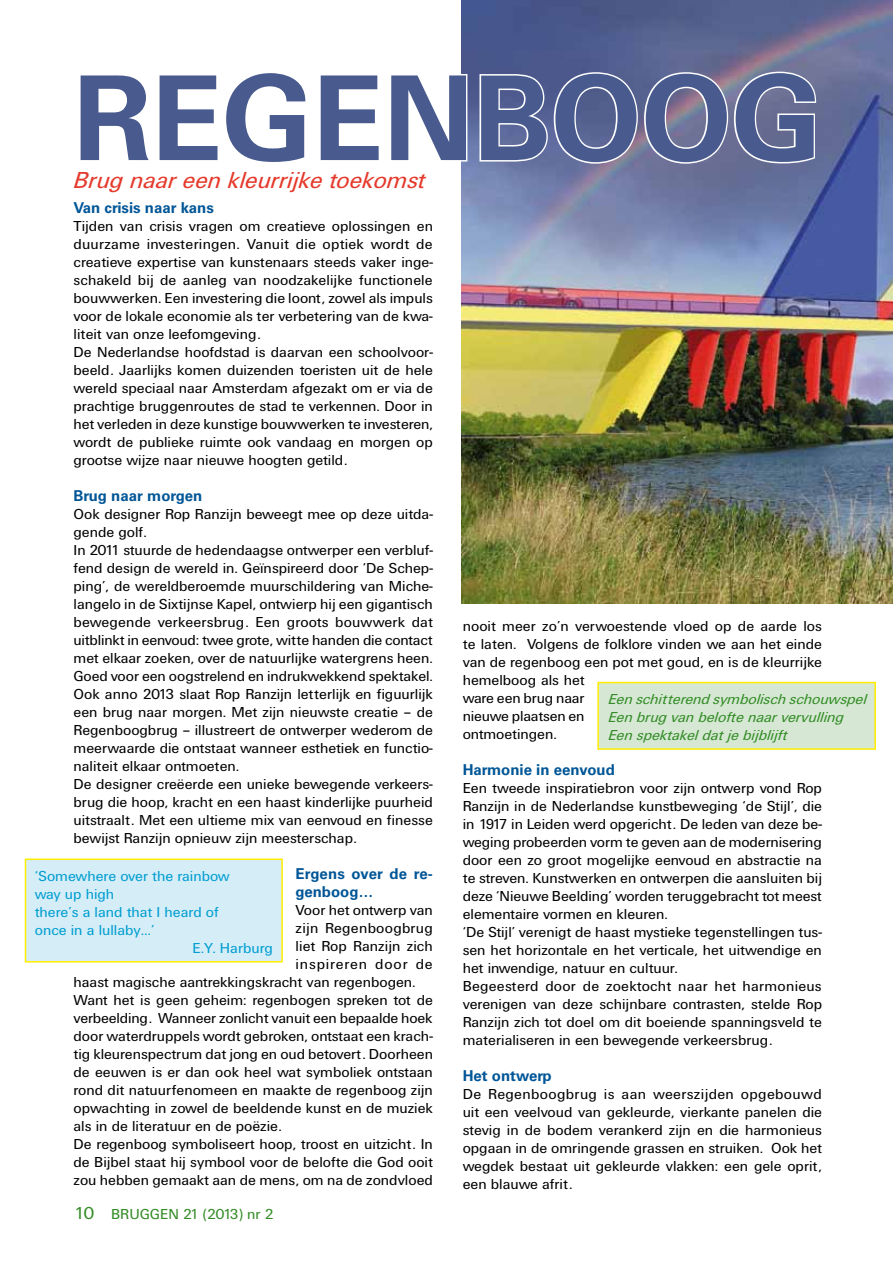
<style>
.page{position:relative;width:893px;height:1263px;background:#fff}
.page>*{position:absolute;margin:0;border:0;box-sizing:border-box;transform-origin:0 0}
.t1{font:700 117px "Univers";letter-spacing:-.005em;color:#495b8e}
.t2{font:24px "Univers Roman Oblique DTC";color:#e5392b}
.t3{font:15px/18px "Univers Roman DTC";color:#000}
.t4{font:15px/18px "Univers Roman Oblique DTC";color:#338c26}
.t5{font:15px "Univers Roman DTC";color:#009ed2}
.t6{font:700 15px/18px "Univers";color:#005697}
.t7{font:15px "Univers Roman DTC";color:#338c26}
.t8{font:15px "Univers Roman DTC";letter-spacing:.02em;color:#000}
.t9{font:15px "Univers Roman DTC";letter-spacing:.055em;color:#000}
.s1{font-size:18px}
</style>
<div class="page">
<img style="left:461px;top:0;width:432px;height:604px">
<svg style="left:461px;top:72px;width:8px;height:91px"></svg>
<svg style="left:478px;top:70px;width:340px;height:95px;background:#7f84a6"></svg>
<div style="left:26px;top:859px;width:256px;height:103px;background:#d5edf6"></div>
<div style="left:25px;top:858px;width:258px;height:104px;border:2px solid #ffed00"></div>
<div style="left:598px;top:682px;width:277px;height:67px;background:#d6e8d4"></div>
<div style="left:597px;top:682px;width:279px;height:68px;border:2px solid #ffed00"></div>
<h1 class="t1" style="left:74px;top:50px;width:750px">REGENBOOG</h1>
<h2 class="t2" style="left:72px;top:167px;width:353px">Brug naar een kleurrijke toekomst</h2>
<p class="t6" style="left:74px;top:199px;width:142px">Van crisis naar kans</p>
<p class="t3" style="left:74px;top:217px;width:361px">Tijden van crisis vragen om creatieve oplossingen en duurzame investeringen. Vanuit die optiek wordt de creatieve expertise van kunstenaars steeds vaker inge&shy;schakeld bij de aanleg van noodzakelijke functionele bouwwerken. Een investering die loont, zowel als impuls voor de lokale economie als ter verbetering van de kwa&shy;liteit van onze leefomgeving.<br>De Nederlandse hoofdstad is daarvan een schoolvoor&shy;beeld. Jaarlijks komen duizenden toeristen uit de hele wereld speciaal naar Amsterdam afgezakt om er via de prachtige bruggenroutes de stad te verkennen. Door in het verleden in deze kunstige bouwwerken te investeren, wordt de publieke ruimte ook vandaag en morgen op grootse wijze naar nieuwe hoogten getild.</p>
<p class="t6" style="left:74px;top:487px;width:130px">Brug naar morgen</p>
<p class="t3" style="left:74px;top:505px;width:361px">Ook designer Rop Ranzijn beweegt mee op deze uitda&shy;gende golf.<br>In 2011 stuurde de hedendaagse ontwerper een verbluf&shy;fend design de wereld in. Geïnspireerd door ‘De Schep&shy;ping’, de wereldberoemde muurschildering van Miche&shy;langelo in de Sixtijnse Kapel, ontwierp hij een gigantisch bewegende verkeersbrug. Een groots bouwwerk dat uitblinkt in eenvoud: twee grote, witte handen die contact met elkaar zoeken, over de natuurlijke watergrens heen.<br>Goed voor een oogstrelend en indrukwekkend spektakel.<br>Ook anno 2013 slaat Rop Ranzijn letterlijk en figuurlijk een brug naar morgen. Met zijn nieuwste creatie – de Regenboogbrug – illustreert de ontwerper wederom de meerwaarde die ontstaat wanneer esthetiek en functio&shy;naliteit elkaar ontmoeten.<br>De designer creëerde een unieke bewegende verkeers&shy;brug die hoop, kracht en een haast kinderlijke puurheid uitstraalt. Met een ultieme mix van eenvoud en finesse bewijst Ranzijn opnieuw zijn meesterschap.</p>
<p class="t6" style="left:296px;top:865px;width:139px">Ergens over de re&shy;genboog…</p>
<p class="t3" style="left:296px;top:901px;width:139px">Voor het ontwerp van</p>
<p class="t8" style="left:296px;top:920px;width:139px">zijn Regenboogbrug</p>
<p class="t3" style="left:296px;top:937px;width:139px">liet Rop Ranzijn zich</p>
<p class="t9" style="left:296px;top:956px;width:139px">inspireren door de</p>
<p class="t3" style="left:74px;top:973px;width:344px">haast magische aantrekkingskracht van regenbogen.</p>
<p class="t3" style="left:74px;top:991px;width:361px">Want het is geen geheim: regenbogen spreken tot de</p>
<p class="t3" style="left:74px;top:1009px;width:360px">verbeelding. Wanneer zonlicht vanuit een bepaalde hoek</p>
<p class="t3" style="left:74px;top:1027px;width:361px">door waterdruppels wordt gebroken, ontstaat een krach-</p>
<p class="t3" style="left:74px;top:1045px;width:361px">tig kleurenspectrum dat jong en oud betovert. Doorheen</p>
<p class="t3" style="left:74px;top:1063px;width:361px">de eeuwen is er dan ook heel wat symboliek ontstaan</p>
<p class="t3" style="left:74px;top:1081px;width:361px">rond dit natuurfenomeen en maakte de regenboog zijn</p>
<p class="t3" style="left:74px;top:1099px;width:361px">opwachting in zowel de beeldende kunst en de muziek</p>
<p class="t3" style="left:74px;top:1117px;width:210px">als in de literatuur en de poëzie.</p>
<p class="t3" style="left:74px;top:1135px;width:361px">De regenboog symboliseert hoop, troost en uitzicht. In</p>
<p class="t3" style="left:74px;top:1153px;width:361px">de Bijbel staat hij symbool voor de belofte die God ooit</p>
<p class="t3" style="left:74px;top:1171px;width:361px">zou hebben gemaakt aan de mens, om na de zondvloed</p>
<p class="t5" style="left:35px;top:867px;width:197px">‘Somewhere over the rainbow</p>
<p class="t5" style="left:35px;top:885px;width:81px">way up high</p>
<p class="t5" style="left:35px;top:903px;width:185px">there’s a land that I heard of</p>
<p class="t5" style="left:35px;top:921px;width:121px">once in a lullaby…’</p>
<p class="t5" style="left:193px;top:939px;width:82px">E.Y. Harburg</p>
<p class="t7" style="left:74px;top:1205px;width:202px"><span class="s1">10</span> BRUGGEN 21 (2013) nr 2</p>
<p class="t3" style="left:463px;top:617px;width:361px">nooit meer zo’n verwoestende vloed op de aarde los te laten. Volgens de folklore vinden we aan het einde van de regenboog een pot met goud, en is de kleurrijke hemelboog als het<br>ware een brug naar<br>nieuwe plaatsen en<br>ontmoetingen.</p>
<p class="t6" style="left:463px;top:761px;width:154px">Harmonie in eenvoud</p>
<p class="t3" style="left:463px;top:779px;width:361px">Een tweede inspiratiebron voor zijn ontwerp vond Rop Ranzijn in de Nederlandse kunstbeweging ‘de Stijl’, die in 1917 in Leiden werd opgericht. De leden van deze be&shy;weging probeerden vorm te geven aan de modernisering door een zo groot mogelijke eenvoud en abstractie na te streven. Kunstwerken en ontwerpen die aansluiten bij deze ‘Nieuwe Beelding’ worden teruggebracht tot meest elementaire vormen en kleuren.<br>‘De Stijl’ verenigt de haast mystieke tegenstellingen tus&shy;sen het horizontale en het verticale, het uitwendige en het inwendige, natuur en cultuur.<br>Begeesterd door de zoektocht naar het harmonieus verenigen van deze schijnbare contrasten, stelde Rop Ranzijn zich tot doel om dit boeiende spanningsveld te materialiseren in een bewegende verkeersbrug.</p>
<p class="t6" style="left:463px;top:1067px;width:91px">Het ontwerp</p>
<p class="t3" style="left:463px;top:1085px;width:361px;text-align:justify">De Regenboogbrug is aan weerszijden opgebouwd uit een veelvoud van gekleurde, vierkante panelen die stevig in de bodem verankerd zijn en die harmonieus opgaan in de omringende grassen en struiken. Ook het wegdek bestaat uit gekleurde vlakken: een gele oprit, een blauwe afrit.</p>
<p class="t4" style="left:607px;top:690px;width:260px">Een schitterend symbolisch schouwspel<br>Een brug van belofte naar vervulling<br>Een spektakel dat je bijblijft</p>
</div>
